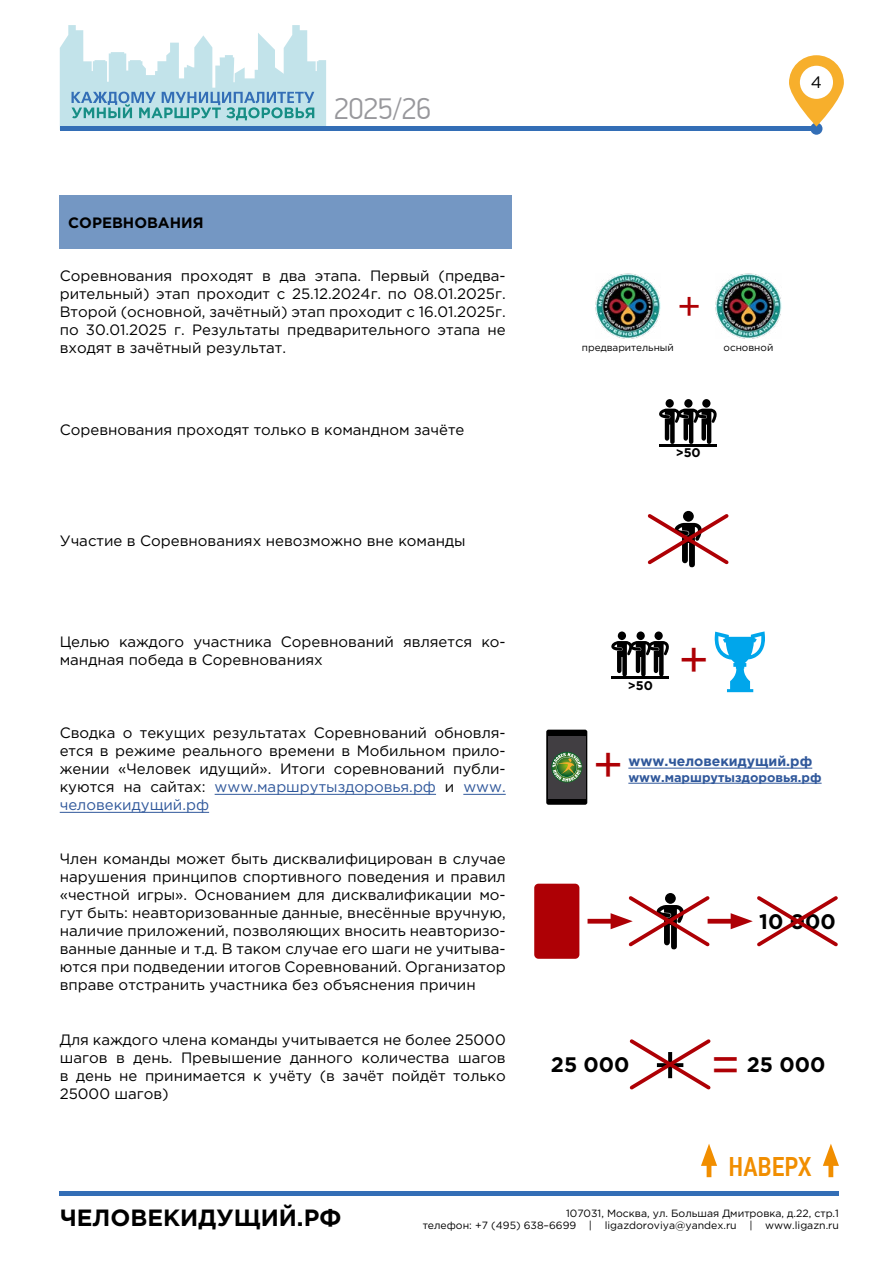
<style>
.page{position:relative;width:893px;height:1263px;background:#fff}
.page>*{position:absolute;margin:0;border:0;box-sizing:border-box;transform-origin:0 0}
.t1{font:54px "Gotham Pro";color:#000}
.t2{font:49.05px "Gotham Pro";color:#ae0005}
.t3{font:38.85px "Gotham Pro";color:#ae0005}
.t4{font:300 30px "PF Din Display Pro";color:#98989c}
.t5{font:500 27px "PF Din Text Cond Pro";color:#f18e00}
.t6{font:700 23.55px "Gotham Pro";color:#000}
.t7{font:700 21px "Gotham Pro";color:#000}
.t8{font:16.5px "Gotham Pro";color:#000}
.t9{font:15px/18px "Gotham Pro";color:#000;text-align:justify}
.t10{font:700 15px "Gotham Pro";color:#000}
.t11{font:700 13.95px "Gotham Pro";color:#30589b}
.t12{font:700 12.75px "Gotham Pro";color:#30589b}
.t13{font:700 12.6px "Gotham Pro";color:#000}
.t14{font:10.5px/12.6px "Gotham Pro";color:#000;text-align:right}
.t15{font:10.05px "Gotham Pro";color:#000}
.s1{color:#30589b}
.s2{font-size:49.05px;color:#ae0005}
</style>
<div class="page">
<hr style="left:707px;top:1157px;width:4px;height:20px;background:#f18e00">
<svg style="left:701px;top:1144px;width:16px;height:22px"></svg>
<div style="left:828px;top:1157px;width:5px;height:20px;background:#f18e00"></div>
<svg style="left:823px;top:1144px;width:16px;height:22px"></svg>
<hr style="left:60px;top:1191px;width:779px;height:4px;background:#336eb6">
<hr style="left:60px;top:127px;width:756px;height:4px;background:#336eb6">
<svg style="left:60px;top:25px;width:266px;height:102px"></svg>
<div style="left:810px;top:123px;width:12px;height:12px;background:#336eb6;border-radius:50%"></div>
<svg style="left:789px;top:55px;width:55px;height:72px"></svg>
<div style="left:60px;top:196px;width:452px;height:53px;background:#7497c3"></div>
<hr style="left:215px;top:794px;width:221px;height:1px;background:#30589b">
<hr style="left:463px;top:794px;width:43px;height:1px;background:#30589b">
<hr style="left:60px;top:812px;width:149px;height:1px;background:#30589b">
<svg style="left:647px;top:511px;width:82px;height:56px"></svg>
<div style="left:546px;top:730px;width:41px;height:75px;background:#000;border-radius:2px"></div>
<div style="left:548px;top:736px;width:38px;height:62px;background:#413e42"></div>
<svg style="left:551px;top:752px;width:31px;height:31px"></svg>
<svg style="left:552px;top:753px;width:30px;height:29px"></svg>
<hr style="left:628px;top:768px;width:184px;height:1px;background:#30589b">
<hr style="left:628px;top:783px;width:194px;height:1px;background:#30589b">
<hr style="left:659px;top:444px;width:58px;height:2px;background:#000">
<div style="left:665px;top:399px;width:9px;height:9px;background:#000;border-radius:50%"></div>
<div style="left:684px;top:399px;width:8px;height:9px;background:#000;border-radius:50%"></div>
<svg style="left:659px;top:409px;width:58px;height:35px"></svg>
<div style="left:702px;top:399px;width:8px;height:9px;background:#000;border-radius:50%"></div>
<svg style="left:715px;top:631px;width:50px;height:61px"></svg>
<hr style="left:611px;top:676px;width:58px;height:3px;background:#000">
<div style="left:618px;top:631px;width:8px;height:9px;background:#000;border-radius:50%"></div>
<div style="left:636px;top:631px;width:9px;height:9px;background:#000;border-radius:50%"></div>
<svg style="left:611px;top:641px;width:58px;height:35px"></svg>
<div style="left:654px;top:631px;width:9px;height:9px;background:#000;border-radius:50%"></div>
<svg style="left:629px;top:1039px;width:82px;height:51px"></svg>
<img style="left:595px;top:273px;width:65px;height:65px">
<img style="left:716px;top:273px;width:65px;height:65px">
<div style="left:708px;top:919px;width:31px;height:5px;background:#ae0005"></div>
<svg style="left:731px;top:896px;width:107px;height:51px"></svg>
<div style="left:587px;top:919px;width:32px;height:5px;background:#ae0005"></div>
<svg style="left:611px;top:893px;width:102px;height:57px"></svg>
<div style="left:534px;top:884px;width:45px;height:75px;background:#ae0005;border-radius:4px"></div>
<p class="t10" style="left:68px;top:214px;width:137px">СОРЕВНОВАНИЯ</p>
<h3 class="t4" style="left:334px;top:92px;width:98px">2025/26</h3>
<p class="t9" style="left:60px;top:267px;width:447px">Соревнования проходят в два этапа. Первый (предва&shy;рительный) этап проходит с 25.12.2024г. по 08.01.2025г.<br>Второй (основной, зачётный) этап проходит с 16.01.2025г. по 30.01.2025 г. Результаты предварительного этапа не входят в зачётный результат.</p>
<p class="t9" style="left:60px;top:421px;width:406px">Соревнования проходят только в командном зачёте</p>
<p class="t9" style="left:60px;top:531px;width:407px">Участие в Соревнованиях невозможно вне команды</p>
<p class="t9" style="left:60px;top:633px;width:447px">Целью каждого участника Соревнований является ко&shy;мандная победа в Соревнованиях</p>
<p class="t9" style="left:60px;top:724px;width:447px">Сводка о текущих результатах Соревнований обновля&shy;ется в режиме реального времени в Мобильном прило&shy;жении «Человек идущий». Итоги соревнований публи&shy;куются на сайтах: <span class="s1">www.маршрутыздоровья.рф</span> и <span class="s1">www. человекидущий.рф</span></p>
<p class="t9" style="left:60px;top:850px;width:447px">Член команды может быть дисквалифицирован в случае нарушения принципов спортивного поведения и правил «честной игры». Основанием для дисквалификации мо&shy;гут быть: неавторизованные данные, внесённые вручную, наличие приложений, позволяющих вносить неавторизо&shy;ванные данные и т.д. В таком случае его шаги не учитыва&shy;ются при подведении итогов Соревнований. Организатор вправе отстранить участника без объяснения причин</p>
<p class="t9" style="left:60px;top:1031px;width:447px">Для каждого члена команды учитывается не более 25000 шагов в день. Превышение данного количества шагов в день не принимается к учёту (в зачёт пойдёт только 25000 шагов)</p>
<p class="t8" style="left:811px;top:73px;width:13px">4</p>
<h3 class="t3" style="left:677px;top:285px;width:26px">+</h3>
<p class="t15" style="left:582px;top:342px;width:93px">предварительный</p>
<p class="t15" style="left:724px;top:342px;width:51px">основной</p>
<p class="t13" style="left:676px;top:446px;width:27px">&gt;50</p>
<p class="t13" style="left:628px;top:678px;width:27px">&gt;50</p>
<h2 class="t2" style="left:678px;top:632px;width:33px">+</h2>
<h2 class="t2" style="left:593px;top:738px;width:33px">+</h2>
<p class="t11" style="left:628px;top:753px;width:185px">www.человекидущий.рф</p>
<p class="t12" style="left:628px;top:770px;width:195px">www.маршрутыздоровья.рф</p>
<h3 class="t7" style="left:759px;top:909px;width:78px">10 000</h3>
<h3 class="t7" style="left:551px;top:1052px;width:80px">25 000</h3>
<h1 class="t1" style="left:653px;top:1035px;width:90px">+ <span class="s2">=</span></h1>
<h3 class="t7" style="left:747px;top:1052px;width:80px">25 000</h3>
<h3 class="t5" style="left:728px;top:1150px;width:84px">НАВЕРХ</h3>
<h3 class="t6" style="left:60px;top:1204px;width:283px">ЧЕЛОВЕКИДУЩИЙ.РФ</h3>
<p class="t14" style="left:423px;top:1206px;width:418px">107031, Москва, ул. Большая Дмитровка, д.22, стр.1<br>телефон: +7 (495) 638–6699 | ligazdoroviya@yandex.ru | www.ligazn.ru</p>
</div>
